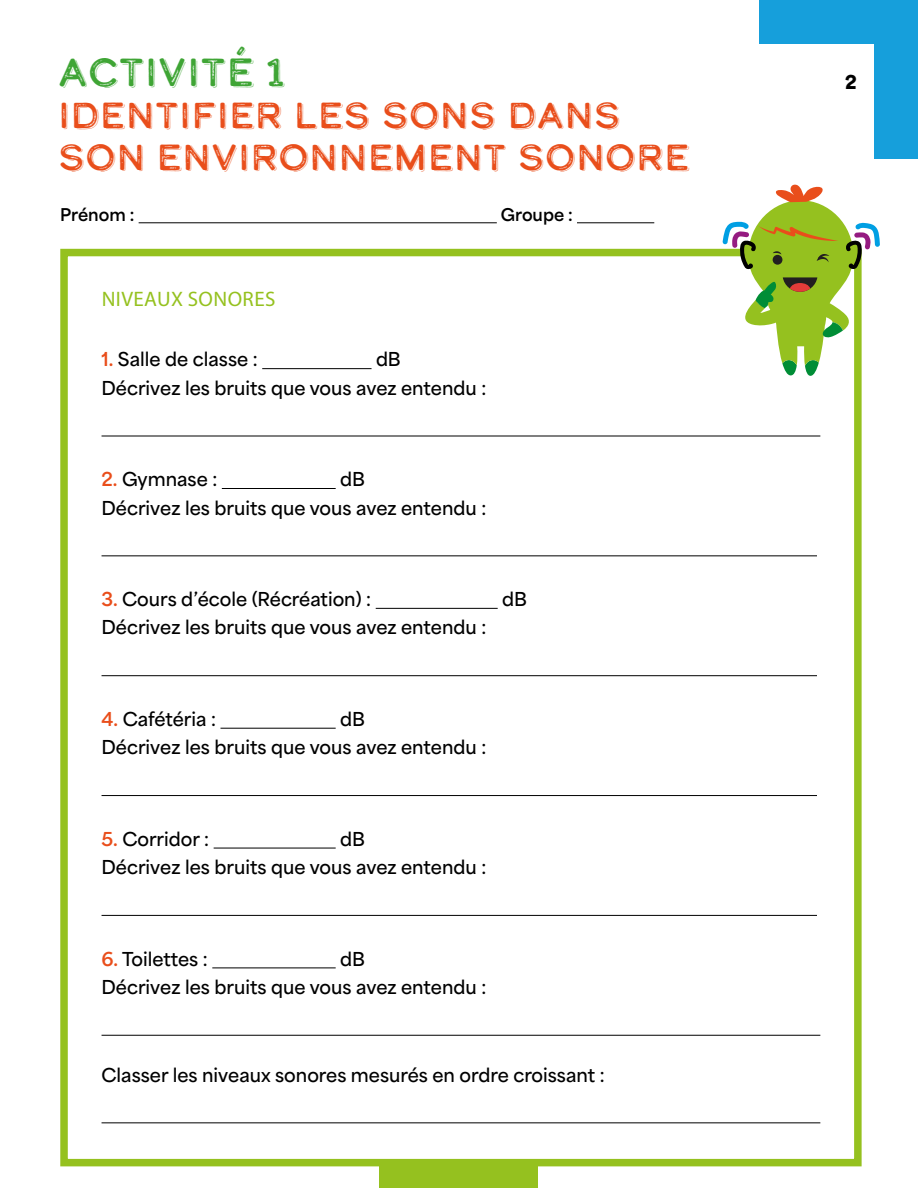
<style>
.page{position:relative;width:918px;height:1188px;background:#fff}
.page>*{position:absolute;margin:0;border:0;box-sizing:border-box;transform-origin:0 0}
.t1{font:39px "Calder Dark Grit Shadow";color:#3fa535}
.t2{font:36px/42px "Calder Dark Grit Shadow";color:#e94e1b}
.t3{font:21px "Myriad Pro";letter-spacing:.02em;color:#95c11f}
.t4{font:600 18px/28.3px "Area Normal";color:#000}
.t5{font:900 18px "Area Normal";color:#000}
.t6{font:700 16.5px "Area Normal";color:#000}
.s1{font-weight:700;color:#e94e1b}
</style>
<div class="page">
<div style="left:759px;top:0;width:159px;height:43px;background:#169fdb"></div>
<div style="left:875px;top:0;width:43px;height:159px;background:#169fdb"></div>
<div style="left:380px;top:1145px;width:158px;height:43px;background:#95c11f"></div>
<div style="left:64px;top:253px;width:794px;height:910px;background:#fff"></div>
<hr style="left:262px;top:368px;width:110px;height:1px;background:#000">
<hr style="left:102px;top:436px;width:718px;height:1px;background:#000">
<hr style="left:222px;top:488px;width:114px;height:1px;background:#000">
<hr style="left:102px;top:555px;width:715px;height:1px;background:#000">
<hr style="left:376px;top:608px;width:122px;height:1px;background:#000">
<hr style="left:102px;top:675px;width:715px;height:1px;background:#000">
<hr style="left:221px;top:728px;width:115px;height:1px;background:#000">
<hr style="left:102px;top:795px;width:715px;height:1px;background:#000">
<hr style="left:214px;top:848px;width:122px;height:1px;background:#000">
<hr style="left:102px;top:915px;width:715px;height:1px;background:#000">
<hr style="left:212px;top:967px;width:124px;height:1px;background:#000">
<hr style="left:102px;top:1035px;width:718px;height:1px;background:#000">
<hr style="left:102px;top:1122px;width:718px;height:1px;background:#000">
<div style="left:60px;top:249px;width:802px;height:917px;border:8px solid #95c11f"></div>
<svg style="left:722px;top:184px;width:158px;height:192px"></svg>
<hr style="left:139px;top:222px;width:358px;height:1px;background:#000">
<hr style="left:577px;top:222px;width:77px;height:1px;background:#000">
<h1 class="t1" style="left:58px;top:46px;width:229px">ACTIVITÉ 1</h1>
<h2 class="t2" style="left:58px;top:94px;width:633px">IDENTIFIER LES SONS DANS<br>SON ENVIRONNEMENT SONORE</h2>
<p class="t6" style="left:60px;top:199px;width:76px">Prénom :</p>
<p class="t6" style="left:501px;top:199px;width:74px">Groupe :</p>
<p class="t3" style="left:102px;top:286px;width:175px">NIVEAUX SONORES</p>
<p class="t4" style="left:102px;top:343px;width:158px"><span class="s1">1.</span> Salle de classe :</p>
<p class="t4" style="left:102px;top:343px;width:386px;text-indent:275px">dB<br>Décrivez les bruits que vous avez entendu :</p>
<p class="t4" style="left:102px;top:463px;width:386px;text-indent:239px">dB<br>Décrivez les bruits que vous avez entendu :</p>
<p class="t4" style="left:102px;top:463px;width:117px"><span class="s1">2.</span> Gymnase :</p>
<p class="t4" style="left:102px;top:583px;width:271px"><span class="s1">3.</span> Cours d’école (Récréation) :</p>
<p class="t4" style="left:502px;top:583px;width:26px">dB</p>
<p class="t4" style="left:102px;top:611px;width:386px">Décrivez les bruits que vous avez entendu :</p>
<p class="t4" style="left:102px;top:703px;width:116px"><span class="s1">4.</span> Cafétéria :</p>
<p class="t4" style="left:102px;top:703px;width:386px;text-indent:239px">dB<br>Décrivez les bruits que vous avez entendu :</p>
<p class="t4" style="left:102px;top:823px;width:109px"><span class="s1">5.</span> Corridor :</p>
<p class="t4" style="left:102px;top:823px;width:386px;text-indent:239px">dB<br>Décrivez les bruits que vous avez entendu :</p>
<p class="t4" style="left:102px;top:943px;width:108px"><span class="s1">6.</span> Toilettes :</p>
<p class="t4" style="left:102px;top:943px;width:386px;text-indent:239px">dB<br>Décrivez les bruits que vous avez entendu :</p>
<p class="t4" style="left:102px;top:1059px;width:505px">Classer les niveaux sonores mesurés en ordre croissant :</p>
<p class="t5" style="left:845px;top:66px;width:13px">2</p>
</div>
